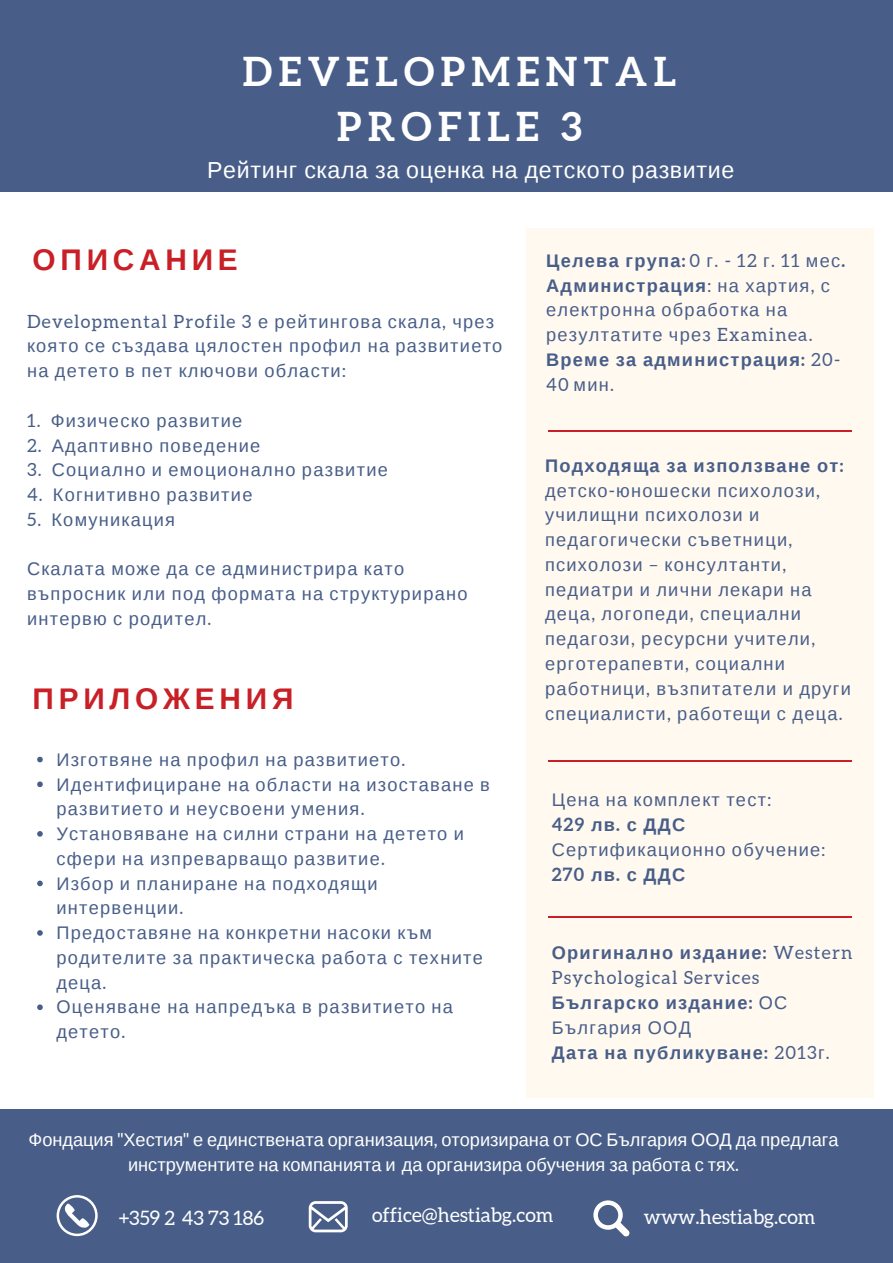
<style>
.page{position:relative;width:893px;height:1263px;background:#fff}
.page>*{position:absolute;margin:0;border:0;box-sizing:border-box;transform-origin:0 0}
.t1{font:700 39.75px/55.2px "Aleo";letter-spacing:.16em;color:#fff;text-align:center}
.t2{font:700 29.85px "Liberation Sans";letter-spacing:.16em;color:#c82026}
.t3{font:23.25px "Liberation Sans";letter-spacing:.03em;color:#fff}
.t4{font:19.8px "Aleo";color:#fff}
.t5{font:18.15px/24.8px "Liberation Sans";letter-spacing:.07em;color:#485e88}
.t6{font:18.15px/24.8px "Liberation Sans";color:#fff;text-align:center}
.t7{font:700 18.15px/24.8px "Liberation Sans";letter-spacing:.07em;color:#485e88}
.t8{font:18.15px "Aleo";letter-spacing:.07em;color:#485e88}
.s1{font-family:"Liberation Sans"}
.s2{font-family:"Aleo"}
.s3{font-weight:700}
.s4{font-family:"Aleo";font-weight:700}
.s5{font-family:"Aleo";font-weight:400}
.s6{font-weight:400}
</style>
<div class="page">
<div style="left:0;top:0;width:893px;height:191px;background:#485e88"></div>
<div style="left:526px;top:229px;width:348px;height:869px;background:#fff9f0"></div>
<hr style="left:549px;top:430px;width:303px;height:1px;background:#c82026">
<hr style="left:549px;top:760px;width:303px;height:1px;background:#c82026">
<hr style="left:549px;top:917px;width:303px;height:1px;background:#c82026">
<svg style="left:37px;top:757px;width:6px;height:5px"></svg>
<svg style="left:37px;top:781px;width:6px;height:6px"></svg>
<svg style="left:37px;top:831px;width:6px;height:6px"></svg>
<svg style="left:37px;top:880px;width:6px;height:6px"></svg>
<svg style="left:37px;top:930px;width:6px;height:6px"></svg>
<svg style="left:37px;top:1004px;width:6px;height:6px"></svg>
<div style="left:0;top:1109px;width:893px;height:153px;background:#485e88"></div>
<svg style="left:309px;top:1201px;width:39px;height:31px"></svg>
<svg style="left:593px;top:1200px;width:36px;height:36px"></svg>
<svg style="left:57px;top:1195px;width:41px;height:41px"></svg>
<h1 class="t1" style="left:243px;top:43px;width:435px">DEVELOPMENTAL<br>PROFILE 3</h1>
<p class="t3" style="left:207px;top:157px;width:529px">Рейтинг скала за оценка на детското развитие</p>
<h2 class="t2" style="left:33px;top:243px;width:207px">ОПИСАНИЕ</h2>
<p class="t8" style="left:27px;top:311px;width:469px">Developmental Profile 3 <span class="s1">е рейтингова скала</span>, <span class="s1">чрез</span></p>
<p class="t5" style="left:27px;top:334px;width:477px">която се създава цялостен профил на развитието на детето в пет ключови области<span class="s2">:</span></p>
<p class="t5" style="left:27px;top:408px;width:217px"><span class="s2">1.</span> Физическо развитие</p>
<p class="t5" style="left:27px;top:433px;width:235px"><span class="s2">2.</span> Адаптивно поведение</p>
<p class="t5" style="left:27px;top:458px;width:362px"><span class="s2">3.</span> Социално и емоционално развитие</p>
<p class="t5" style="left:27px;top:482px;width:227px"><span class="s2">4.</span> Когнитивно развитие</p>
<p class="t5" style="left:27px;top:507px;width:150px"><span class="s2">5.</span> Комуникация</p>
<p class="t5" style="left:27px;top:557px;width:442px">Скалата може да се администрира като въпросник или под формата на структурирано интервю с родител<span class="s2">.</span></p>
<h2 class="t2" style="left:33px;top:682px;width:262px">ПРИЛОЖЕНИЯ</h2>
<p class="t5" style="left:56px;top:747px;width:435px">Изготвяне на профил на развитието<span class="s2">.<br></span>Идентифициране на области на изоставане в развитието и неусвоени умения<span class="s2">.<br></span>Установяване на силни страни на детето и сфери на изпреварващо развитие<span class="s2">.<br></span>Избор и планиране на подходящи интервенции<span class="s2">.<br></span>Предоставяне на конкретни насоки към родителите за практическа работа с техните деца<span class="s2">.<br></span>Оценяване на напредъка в развитието на детето<span class="s2">.</span></p>
<p class="t5" style="left:546px;top:248px;width:300px"><span class="s3">Целева група</span><span class="s4">:</span> <span class="s2">0</span> г<span class="s2">. - 12</span> г<span class="s2">. 11</span> мес<span class="s4">.<br></span><span class="s3">Администрация</span><span class="s2">:</span> на хартия<span class="s2">,</span> с електронна обработка на резултатите чрез <span class="s2">Examinea.<br></span><span class="s3">Време за администрация</span><span class="s4">:</span> <span class="s2">20-</span></p>
<p class="t8" style="left:546px;top:374px;width:69px">40 <span class="s1">мин</span>.</p>
<p class="t5" style="left:545px;top:453px;width:307px"><span class="s3">Подходяща за използване от</span><span class="s4">: </span>детско<span class="s2">-</span>юношески психолози<span class="s2">, </span>училищни психолози и педагогически съветници<span class="s2">, </span>психолози <span class="s2">–</span> консултанти<span class="s2">, </span>педиатри и лични лекари на деца<span class="s2">,</span> логопеди<span class="s2">,</span> специални педагози<span class="s2">,</span> ресурсни учители<span class="s2">, </span>ерготерапевти<span class="s2">,</span> социални работници<span class="s2">,</span> възпитатели и други специалисти<span class="s2">,</span> работещи с деца<span class="s2">.</span></p>
<p class="t5" style="left:552px;top:788px;width:275px">Цена на комплект тест<span class="s2">:<br></span><span class="s4">429</span> <span class="s3">лв</span><span class="s4">.</span> <span class="s3">с ДДС<br></span>Сертификационно обучение<span class="s2">:<br></span><span class="s4">270</span> <span class="s3">лв</span><span class="s4">.</span> <span class="s3">с ДДС</span></p>
<p class="t7" style="left:552px;top:941px;width:302px">Оригинално издание<span class="s2">:</span> <span class="s5">Western</span></p>
<p class="t8" style="left:552px;top:967px;width:209px">Psychological Services</p>
<p class="t7" style="left:552px;top:990px;width:280px">Българско издание<span class="s2">:</span> <span class="s6">ОС<br>България ООД<br></span>Дата на публикуване<span class="s2">:</span> <span class="s5">2013</span><span class="s6">г</span><span class="s5">.</span></p>
<p class="t6" style="left:29px;top:1128px;width:811px">Фондация <span class="s2">"</span>Хестия<span class="s2">"</span> е единствената организация<span class="s2">,</span> оторизирана от ОС България ООД да предлага инструментите на компанията и да организира обучения за работа с тях<span class="s2">.</span></p>
<p class="t4" style="left:119px;top:1207px;width:147px">+359 2 43 73 186</p>
<p class="t4" style="left:372px;top:1203px;width:183px">office@hestiabg.com</p>
<p class="t4" style="left:644px;top:1206px;width:173px">www.hestiabg.com</p>
</div>
